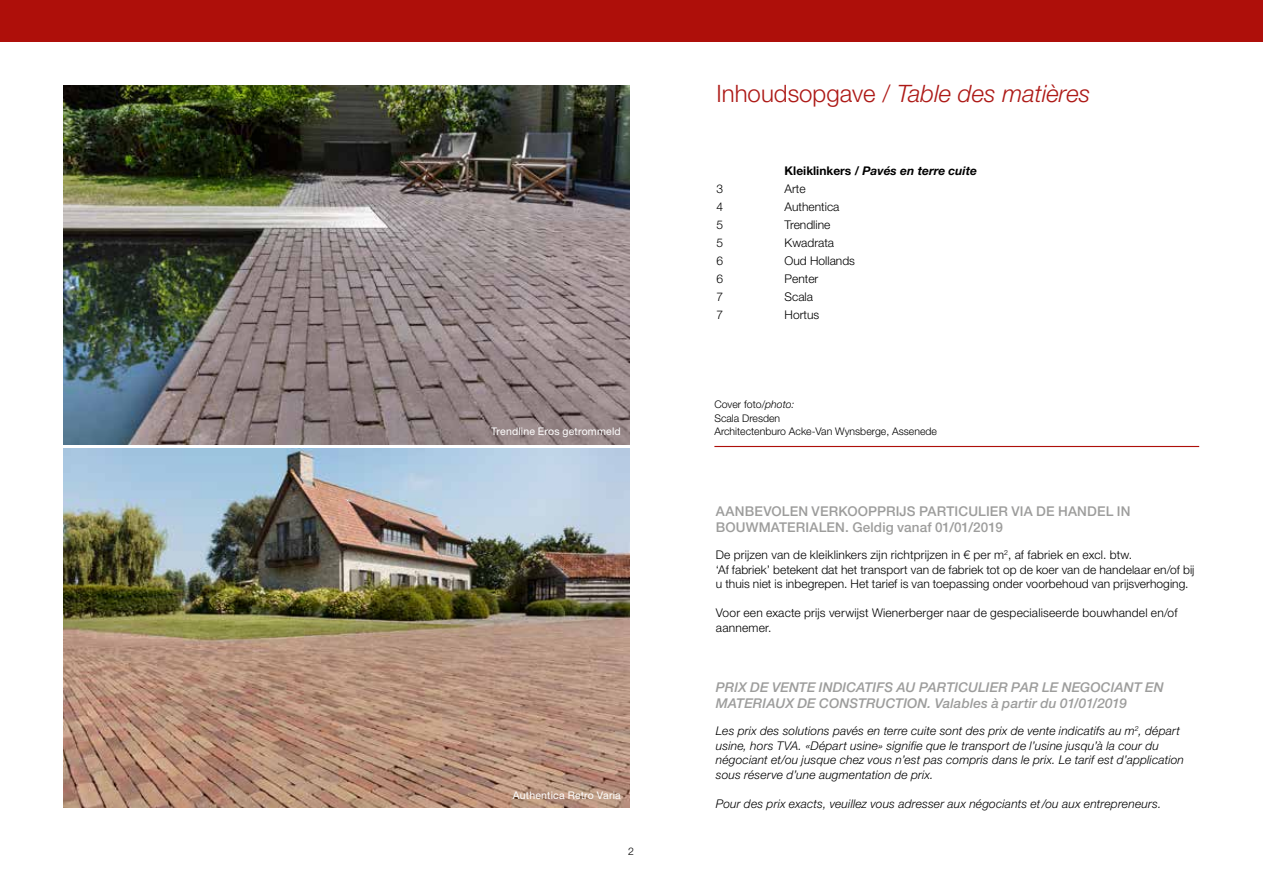
<style>
.page{position:relative;width:1263px;height:893px;background:#fff}
.page>*{position:absolute;margin:0;border:0;box-sizing:border-box;transform-origin:0 0}
.t1{font:italic 300 24px "Helvetica Neue LT Std";color:#ad1916}
.t2{font:italic 500 13.5px/16.2px "Helvetica Neue LT Std";letter-spacing:.005em;color:#9d9d9c}
.t3{font:500 13.5px/16.2px "Helvetica Neue LT Std";letter-spacing:.01em;color:#9d9d9c}
.t4{font:300 12px/14.5px "Helvetica Neue LT Std";letter-spacing:.005em;color:#000}
.t5{font:italic 300 12px/14.5px "Helvetica Neue LT Std";letter-spacing:.015em;color:#000}
.t6{font:italic 700 12px "Helvetica Neue LT Std";color:#000}
.t7{font:300 10.5px/13.5px "Helvetica Neue LT Std";color:#000}
.t8{font:10.5px "Helvetica Neue LT Std";letter-spacing:.015em;color:#fff}
.s1{font-style:normal}
.s2{font-style:italic}
</style>
<div class="page">
<div style="left:0;top:0;width:1263px;height:42px;background:#ae0f0a"></div>
<hr style="left:714px;top:446px;width:485px;height:1px;background:#ae0f0a">
<img style="left:64px;top:85px;width:565px;height:359px">
<img style="left:64px;top:449px;width:565px;height:359px">
<p class="t8" style="left:491px;top:425px;width:131px">Trendline Eros getrommeld</p>
<p class="t8" style="left:513px;top:789px;width:109px">Authentica Retro Varia</p>
<p class="t7" style="left:628px;top:844px;width:7px">2</p>
<h1 class="t1" style="left:716px;top:79px;width:375px"><span class="s1">Inhoudsopgave /</span> Table des matières</h1>
<p class="t6" style="left:784px;top:163px;width:194px"><span class="s1">Kleiklinkers /</span> Pavés en terre cuite</p>
<p class="t4" style="left:716px;top:181px;width:8px">3</p>
<p class="t4" style="left:784px;top:181px;width:23px">Arte</p>
<p class="t4" style="left:716px;top:199px;width:8px">4</p>
<p class="t4" style="left:784px;top:199px;width:56px">Authentica</p>
<p class="t4" style="left:716px;top:217px;width:8px">5</p>
<p class="t4" style="left:784px;top:217px;width:47px">Trendline</p>
<p class="t4" style="left:716px;top:235px;width:8px">5</p>
<p class="t4" style="left:784px;top:235px;width:51px">Kwadrata</p>
<p class="t4" style="left:716px;top:253px;width:8px">6</p>
<p class="t4" style="left:784px;top:253px;width:72px">Oud Hollands</p>
<p class="t4" style="left:716px;top:271px;width:8px">6</p>
<p class="t4" style="left:784px;top:271px;width:35px">Penter</p>
<p class="t4" style="left:716px;top:289px;width:8px">7</p>
<p class="t4" style="left:784px;top:289px;width:30px">Scala</p>
<p class="t4" style="left:716px;top:307px;width:8px">7</p>
<p class="t4" style="left:784px;top:307px;width:36px">Hortus</p>
<p class="t7" style="left:714px;top:397px;width:224px">Cover foto/<span class="s2">photo:<br></span>Scala Dresden<br>Architectenburo Acke-Van Wynsberge, Assenede</p>
<p class="t3" style="left:716px;top:502px;width:416px">AANBEVOLEN VERKOOPPRIJS PARTICULIER VIA DE HANDEL IN<br>BOUWMATERIALEN. Geldig vanaf 01/01/2019</p>
<p class="t4" style="left:716px;top:547px;width:480px">De prijzen van de kleiklinkers zijn richtprijzen in € per m<sup>2</sup>, af fabriek en excl. btw.<br>‘Af fabriek’ betekent dat het transport van de fabriek tot op de koer van de handelaar en/of bij u thuis niet is inbegrepen. Het tarief is van toepassing onder voorbehoud van prijsverhoging.</p>
<p class="t4" style="left:716px;top:605px;width:463px">Voor een exacte prijs verwijst Wienerberger naar de gespecialiseerde bouwhandel en/of aannemer.</p>
<p class="t2" style="left:716px;top:679px;width:449px">PRIX DE VENTE INDICATIFS AU PARTICULIER PAR LE NEGOCIANT EN<br>MATERIAUX DE CONSTRUCTION. Valables à partir du 01/01/2019</p>
<p class="t5" style="left:716px;top:723px;width:470px">Les prix des solutions pavés en terre cuite sont des prix de vente indicatifs au m<sup>2</sup>, départ usine, hors TVA. «Départ usine» signifie que le transport de l’usine jusqu’à la cour du négociant et/ou jusque chez vous n’est pas compris dans le prix. Le tarif est d’application sous réserve d’une augmentation de prix.</p>
<p class="t5" style="left:716px;top:796px;width:447px">Pour des prix exacts, veuillez vous adresser aux négociants et/ou aux entrepreneurs.</p>
</div>
